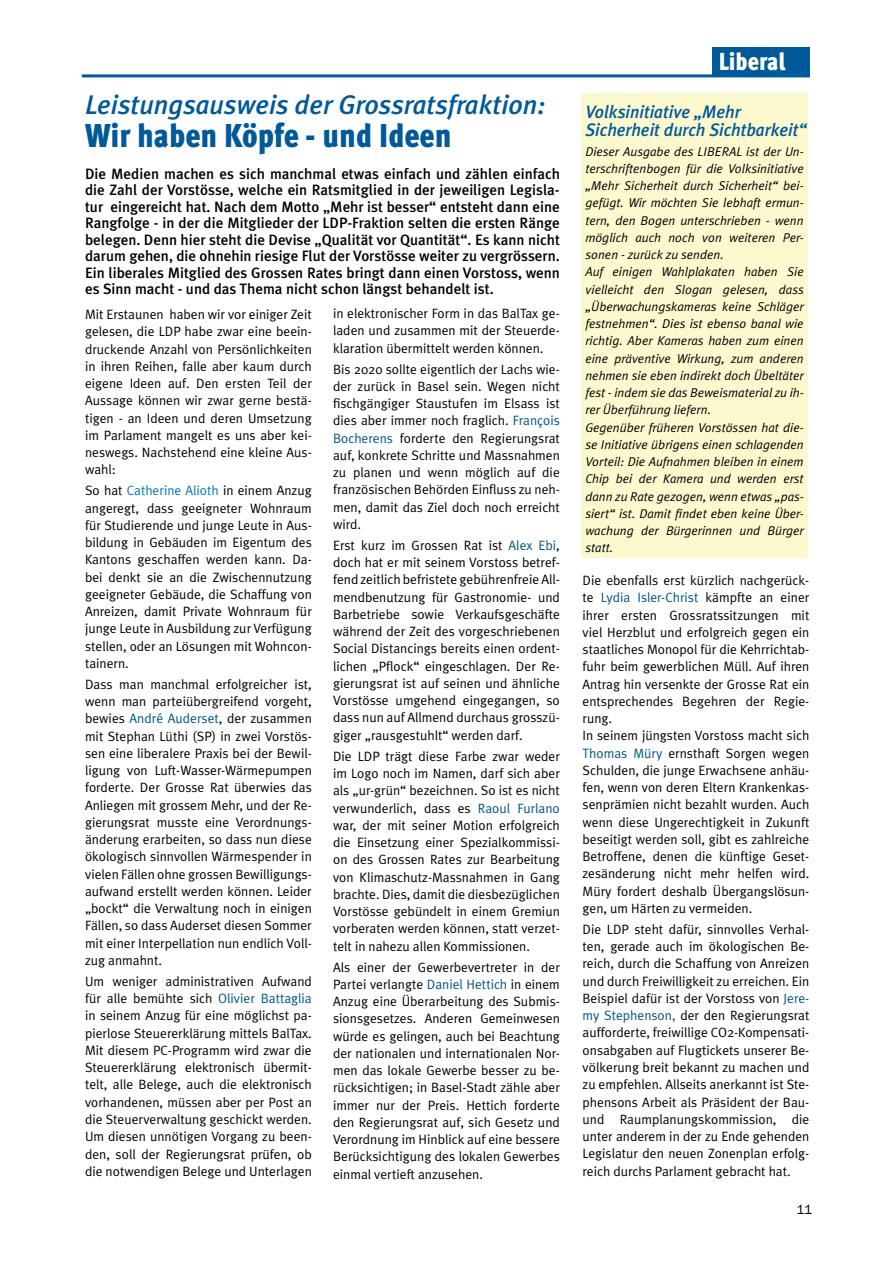
<style>
.page{position:relative;width:893px;height:1263px;background:#fff}
.page>*{position:absolute;margin:0;border:0;box-sizing:border-box;transform-origin:0 0}
.t1{font:900 condensed 33px "Meta OT";color:#005999}
.t2{font:italic 500 27px "Meta Plus";color:#005999}
.t3{font:900 condensed 24.6px "Meta OT";color:#fff}
.t4{font:italic 500 18px/18px "Meta Plus";color:#005999;scale:.96 1}
.t5{font:500 15px/16.5px "Meta Plus";color:#000;text-align:justify}
.t6{font:13.5px/17.2px "Meta Plus Normal";color:#000;text-align:justify}
.t7{font:13.5px "Franklin Gothic";color:#000}
.t8{font:italic 12.75px/17.2px "Meta Plus Normal";color:#000}
.s1{color:#0076c0}
.s2{color:#005581}
</style>
<div class="page">
<hr style="left:82px;top:74px;width:727px;height:3px;background:#005999">
<div style="left:712px;top:47px;width:98px;height:30px;background:#005999"></div>
<hr style="left:0;top:715px;width:1px;height:548px;background:#1b5592">
<hr style="left:0;top:626px;width:1px;height:89px;background:#1b5592">
<div style="left:581px;top:94px;width:227px;height:464px;background:#fdf9cf"></div>
<h2 class="t2" style="left:85px;top:89px;width:462px">Leistungsausweis der Grossratsfraktion:</h2>
<h1 class="t1" style="left:85px;top:114px;width:368px">Wir haben Köpfe - und Ideen</h1>
<p class="t5" style="left:85px;top:165px;width:476px">Die Medien machen es sich manchmal etwas einfach und zählen einfach die Zahl der Vorstösse, welche ein Ratsmitglied in der jeweiligen Legisla&shy;tur eingereicht hat. Nach dem Motto „Mehr ist besser“ entsteht dann eine Rangfolge - in der die Mitglieder der LDP-Fraktion selten die ersten Ränge belegen. Denn hier steht die Devise „Qualität vor Quantität“. Es kann nicht darum gehen, die ohnehin riesige Flut der Vorstösse weiter zu vergrössern.<br>Ein liberales Mitglied des Grossen Rates bringt dann einen Vorstoss, wenn es Sinn macht - und das Thema nicht schon längst behandelt ist.</p>
<p class="t6" style="left:85px;top:305px;width:228px">Mit Erstaunen haben wir vor einiger Zeit gelesen, die LDP habe zwar eine beein&shy;druckende Anzahl von Persönlichkeiten in ihren Reihen, falle aber kaum durch eigene Ideen auf. Den ersten Teil der Aussage können wir zwar gerne bestä&shy;tigen - an Ideen und deren Umsetzung im Parlament mangelt es uns aber kei&shy;neswegs. Nachstehend eine kleine Aus&shy;wahl:</p>
<p class="t6" style="left:85px;top:482px;width:228px">So hat <span class="s1">Catherine Alioth</span> in einem Anzug angeregt, dass geeigneter Wohnraum für Studierende und junge Leute in Aus&shy;bildung in Gebäuden im Eigentum des Kantons geschaffen werden kann. Da&shy;bei denkt sie an die Zwischennutzung geeigneter Gebäude, die Schaffung von Anreizen, damit Private Wohnraum für junge Leute in Ausbildung zur Verfügung stellen, oder an Lösungen mit Wohncon&shy;tainern.</p>
<p class="t6" style="left:85px;top:675px;width:228px">Dass man manchmal erfolgreicher ist, wenn man parteiübergreifend vorgeht, bewies <span class="s2">André Auderset</span>, der zusammen mit Stephan Lüthi (SP) in zwei Vorstös&shy;sen eine liberalere Praxis bei der Bewil&shy;ligung von Luft-Wasser-Wärmepumpen forderte. Der Grosse Rat überwies das Anliegen mit grossem Mehr, und der Re&shy;gierungsrat musste eine Verordnungs&shy;änderung erarbeiten, so dass nun diese ökologisch sinnvollen Wärmespender in vielen Fällen ohne grossen Bewilligungs&shy;aufwand erstellt werden können. Leider „bockt“ die Verwaltung noch in einigen Fällen, so dass Auderset diesen Sommer mit einer Interpellation nun endlich Voll&shy;zug anmahnt.</p>
<p class="t6" style="left:85px;top:972px;width:228px">Um weniger administrativen Aufwand für alle bemühte sich <span class="s2">Olivier Battaglia </span>in seinem Anzug für eine möglichst pa&shy;pierlose Steuererklärung mittels BalTax.<br>Mit diesem PC-Programm wird zwar die Steuererklärung elektronisch übermit&shy;telt, alle Belege, auch die elektronisch vorhandenen, müssen aber per Post an die Steuerverwaltung geschickt werden.<br>Um diesen unnötigen Vorgang zu been&shy;den, soll der Regierungsrat prüfen, ob die notwendigen Belege und Unterlagen</p>
<p class="t6" style="left:333px;top:305px;width:228px">in elektronischer Form in das BalTax ge&shy;laden und zusammen mit der Steuerde&shy;klaration übermittelt werden können.</p>
<p class="t6" style="left:333px;top:360px;width:228px">Bis 2020 sollte eigentlich der Lachs wie&shy;der zurück in Basel sein. Wegen nicht fischgängiger Staustufen im Elsass ist dies aber immer noch fraglich. <span class="s2">François Bocherens</span> forderte den Regierungsrat auf, konkrete Schritte und Massnahmen zu planen und wenn möglich auf die französischen Behörden Einfluss zu neh&shy;men, damit das Ziel doch noch erreicht wird.</p>
<p class="t6" style="left:333px;top:536px;width:228px">Erst kurz im Grossen Rat ist <span class="s2">Alex Ebi</span>, doch hat er mit seinem Vorstoss betref&shy;fend zeitlich befristete gebührenfreie All&shy;mendbenutzung für Gastronomie- und Barbetriebe sowie Verkaufsgeschäfte während der Zeit des vorgeschriebenen Social Distancings bereits einen ordent&shy;lichen „Pflock“ eingeschlagen. Der Re&shy;gierungsrat ist auf seinen und ähnliche Vorstösse umgehend eingegangen, so dass nun auf Allmend durchaus grosszü&shy;giger „rausgestuhlt“ werden darf.</p>
<p class="t6" style="left:333px;top:747px;width:228px">Die LDP trägt diese Farbe zwar weder im Logo noch im Namen, darf sich aber als „ur-grün“ bezeichnen. So ist es nicht verwunderlich, dass es <span class="s2">Raoul Furlano </span>war, der mit seiner Motion erfolgreich die Einsetzung einer Spezialkommissi&shy;on des Grossen Rates zur Bearbeitung von Klimaschutz-Massnahmen in Gang brachte. Dies, damit die diesbezüglichen Vorstösse gebündelt in einem Gremiun vorberaten werden können, statt verzet&shy;telt in nahezu allen Kommissionen.</p>
<p class="t6" style="left:333px;top:958px;width:228px">Als einer der Gewerbevertreter in der Partei verlangte <span class="s2">Daniel Hettich</span> in einem Anzug eine Überarbeitung des Submis&shy;sionsgesetzes. Anderen Gemeinwesen würde es gelingen, auch bei Beachtung der nationalen und internationalen Nor&shy;men das lokale Gewerbe besser zu be&shy;rücksichtigen; in Basel-Stadt zähle aber immer nur der Preis. Hettich forderte den Regierungsrat auf, sich Gesetz und Verordnung im Hinblick auf eine bessere Berücksichtigung des lokalen Gewerbes einmal vertieft anzusehen.</p>
<h3 class="t3" style="left:719px;top:46px;width:68px">Liberal</h3>
<h3 class="t4" style="left:585px;top:103px;width:232px">Volksinitiative „Mehr<br>Sicherheit durch Sichtbarkeit“</h3>
<p class="t8" style="left:585px;top:142px;width:220px">Dieser Ausgabe des LIBERAL ist der Un&shy;terschriftenbogen für die Volksinitiative „Mehr Sicherheit durch Sicherheit“ bei&shy;gefügt. Wir möchten Sie lebhaft ermun&shy;tern, den Bogen unterschrieben - wenn möglich auch noch von weiteren Per&shy;sonen - zurück zu senden.<br>Auf einigen Wahlplakaten haben Sie vielleicht den Slogan gelesen, dass „Überwachungskameras keine Schläger festnehmen“. Dies ist ebenso banal wie richtig. Aber Kameras haben zum einen eine präventive Wirkung, zum anderen nehmen sie eben indirekt doch Übeltäter fest - indem sie das Beweismaterial zu ih&shy;rer Überführung liefern.<br>Gegenüber früheren Vorstössen hat die&shy;se Initiative übrigens einen schlagenden Vorteil: Die Aufnahmen bleiben in einem Chip bei der Kamera und werden erst dann zu Rate gezogen, wenn etwas „pas&shy;siert“ ist. Damit findet eben keine Über&shy;wachung der Bürgerinnen und Bürger statt.</p>
<p class="t6" style="left:583px;top:572px;width:228px;text-align:left">Die ebenfalls erst kürzlich nachgerück&shy;te <span class="s2">Lydia Isler-Christ</span> kämpfte an einer ihrer ersten Grossratssitzungen mit viel Herzblut und erfolgreich gegen ein staatliches Monopol für die Kehrrichtab&shy;fuhr beim gewerblichen Müll. Auf ihren Antrag hin versenkte der Grosse Rat ein entsprechendes Begehren der Regie&shy;rung.<br>In seinem jüngsten Vorstoss macht sich <span class="s2">Thomas Müry</span> ernsthaft Sorgen wegen Schulden, die junge Erwachsene anhäu&shy;fen, wenn von deren Eltern Krankenkas&shy;senprämien nicht bezahlt wurden. Auch wenn diese Ungerechtigkeit in Zukunft beseitigt werden soll, gibt es zahlreiche Betroffene, denen die künftige Geset&shy;zesänderung nicht mehr helfen wird.<br>Müry fordert deshalb Übergangslösun&shy;gen, um Härten zu vermeiden.</p>
<p class="t6" style="left:583px;top:920px;width:228px">Die LDP steht dafür, sinnvolles Verhal&shy;ten, gerade auch im ökologischen Be&shy;reich, durch die Schaffung von Anreizen und durch Freiwilligkeit zu erreichen. Ein Beispiel dafür ist der Vorstoss von <span class="s2">Jere&shy;my Stephenson,</span> der den Regierungsrat aufforderte, freiwillige CO2-Kompensati&shy;onsabgaben auf Flugtickets unserer Be&shy;völkerung breit bekannt zu machen und zu empfehlen. Allseits anerkannt ist Ste&shy;phensons Arbeit als Präsident der Bau&shy;und Raumplanungskommission, die unter anderem in der zu Ende gehenden Legislatur den neuen Zonenplan erfolg&shy;reich durchs Parlament gebracht hat.</p>
<p class="t7" style="left:797px;top:1201px;width:17px">11</p>
</div>
